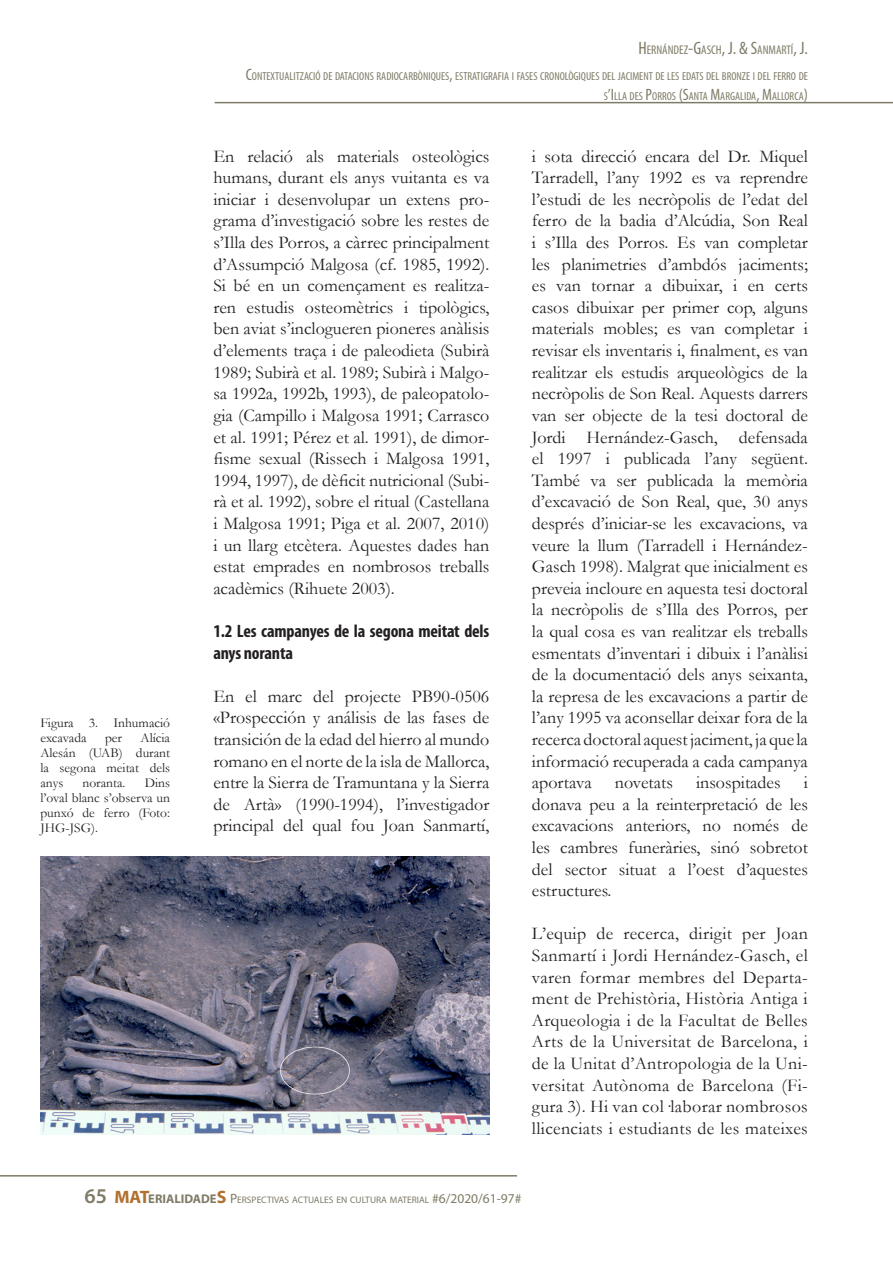
<style>
.page{position:relative;width:893px;height:1263px;background:#fff}
.page>*{position:absolute;margin:0;border:0;box-sizing:border-box;transform-origin:0 0}
.t1{font:18px/21.6px "Garamond";color:#231f20;text-align:justify}
.t2{font:700 condensed 18px/21.6px "Myriad Pro";letter-spacing:-.01em;color:#231f20}
.t3{font:13.5px/15px "Garamond";color:#231f20;text-align:justify}
.t4{font:condensed 12.6px "Myriad Pro";color:#7f7b66}
.t5{font:condensed 11.55px/19.8px "Myriad Pro";color:#7f7b66;text-align:right}
.t6{font:9.45px "Myriad Pro";color:#7f7b66}
.s1{font-size:18px}
.s2{font-size:16.5px}
.s3{font-weight:600;font-size:21px}
.s4{font-weight:700;font-size:18px;color:#b1702f}
.s5{font-weight:700;font-size:12.6px}
.s6{font-size:13.5px}
</style>
<div class="page">
<hr style="left:0;top:1175px;width:517px;height:1px;background:#7f7b66">
<hr style="left:215px;top:102px;width:678px;height:1px;background:#7f7b66">
<img style="left:40px;top:856px;width:449px;height:278px">
<p class="t3" style="left:40px;top:715px;width:131px">Figura 3. Inhumació excavada</p>
<p class="t3" style="left:40px;top:730px;width:131px;text-indent:100px">Alícia Alesán (UAB) durant la segona meitat dels anys</p>
<p class="t3" style="left:105px;top:730px;width:19px">per</p>
<p class="t3" style="left:40px;top:775px;width:131px;text-indent:104px">Dins l’oval blanc s’observa un punxó de ferro (Foto:<br>JHG-JSG).</p>
<p class="t3" style="left:83px;top:775px;width:45px">noranta.</p>
<p class="t4" style="left:638px;top:42px;width:171px"><span class="s1">H</span>ERNÁNDEZ<span class="s1">-G</span>ASCH<span class="s1">, J. &amp; S</span>ANMARTÍ<span class="s1">, J.</span></p>
<p class="t5" style="left:246px;top:66px;width:564px"><span class="s2">C</span>ONTEXTUALITZACIÓ DE DATACIONS RADIOCARBÒNIQUES<span class="s2">,</span> ESTRATIGRAFIA I FASES CRONOLÒGIQUES DEL JACIMENT DE LES EDATS DEL BRONZE I DEL FERRO DE<br>S<span class="s2">’I</span> LLA DES <span class="s2">P</span>ORROS <span class="s2">(S</span>ANTA <span class="s2">M</span>ARGALIDA<span class="s2">, M</span>ALLORCA<span class="s2">)</span></p>
<p class="t1" style="left:213px;top:145px;width:278px">En relació als materials osteològics humans, durant els anys vuitanta es va iniciar i desenvolupar un extens pro&shy;grama d’investigació sobre les restes de s’Illa des Porros, a càrrec principalment d’Assumpció Malgosa (cf. 1985, 1992).<br>Si bé en un començament es realitza&shy;ren estudis osteomètrics i tipològics, ben aviat s’inclogueren pioneres anàlisis d’elements traça i de paleodieta (Subirà 1989; Subirà et al. 1989; Subirà i Malgo&shy;sa 1992a, 1992b, 1993), de paleopatolo&shy;gia (Campillo i Malgosa 1991; Carrasco et al. 1991; Pérez et al. 1991), de dimor&shy;fisme sexual (Rissech i Malgosa 1991, 1994, 1997), de dèficit nutricional (Subi&shy;rà et al. 1992), sobre el ritual (Castellana i Malgosa 1991; Piga et al. 2007, 2010) i un llarg etcètera. Aquestes dades han estat emprades en nombrosos treballs acadèmics (Rihuete 2003).</p>
<p class="t2" style="left:213px;top:620px;width:277px">1.2 Les campanyes de la segona meitat dels anys noranta</p>
<p class="t1" style="left:213px;top:685px;width:278px">En el marc del projecte PB90-0506 «Prospección y análisis de las fases de transición de la edad del hierro al mundo romano en el norte de la isla de Mallorca, entre la Sierra de Tramuntana y la Sierra de Artà» (1990-1994), l’investigador principal del qual fou Joan Sanmartí,</p>
<p class="t1" style="left:532px;top:145px;width:278px">i sota direcció encara del Dr. Miquel Tarradell, l’any 1992 es va reprendre l’estudi de les necròpolis de l’edat del ferro de la badia d’Alcúdia, Son Real i s’Illa des Porros. Es van completar les planimetries d’ambdós jaciments; es van tornar a dibuixar, i en certs casos dibuixar per primer cop, alguns materials mobles; es van completar i revisar els inventaris i, finalment, es van realitzar els estudis arqueològics de la necròpolis de Son Real. Aquests darrers van ser objecte de la tesi doctoral de Jordi Hernández-Gasch, defensada el 1997 i publicada l’any següent.<br>També va ser publicada la memòria d’excavació de Son Real, que, 30 anys després d’iniciar-se les excavacions, va veure la llum (Tarradell i Hernández-Gasch 1998). Malgrat que inicialment es preveia incloure en aquesta tesi doctoral la necròpolis de s’Illa des Porros, per la qual cosa es van realitzar els treballs esmentats d’inventari i dibuix i l’anàlisi de la documentació dels anys seixanta, la represa de les excavacions a partir de l’any 1995 va aconsellar deixar fora de la recerca doctoral aquest jaciment, ja que la informació recuperada a cada campanya aportava</p>
<p class="t1" style="left:615px;top:771px;width:60px">novetats</p>
<p class="t1" style="left:696px;top:771px;width:86px">insospitades</p>
<p class="t1" style="left:532px;top:771px;width:278px;text-indent:272px">i donava peu a la reinterpretació de les excavacions anteriors, no només de les cambres funeràries, sinó sobretot del sector situat a l’oest d’aquestes estructures.</p>
<p class="t1" style="left:532px;top:923px;width:278px">L’equip de recerca, dirigit per Joan Sanmartí i Jordi Hernández-Gasch, el varen formar membres del Departa&shy;ment de Prehistòria, Història Antiga i Arqueologia i de la Facultat de Belles Arts de la Universitat de Barcelona, i de la Unitat d’Antropologia de la Uni&shy;versitat Autònoma de Barcelona (Fi&shy;gura 3). Hi van col·laborar nombrosos llicenciats i estudiants de les mateixes</p>
<p class="t6" style="left:85px;top:1194px;width:438px"><span class="s3">65</span> <span class="s4">MAT</span><span class="s5">ERIALIDADE</span><span class="s4">S</span> <span class="s6">P</span>ERSPECTIVAS ACTUALES EN CULTURA MATERIAL <span class="s6">#6/2020/61-97#</span></p>
</div>
